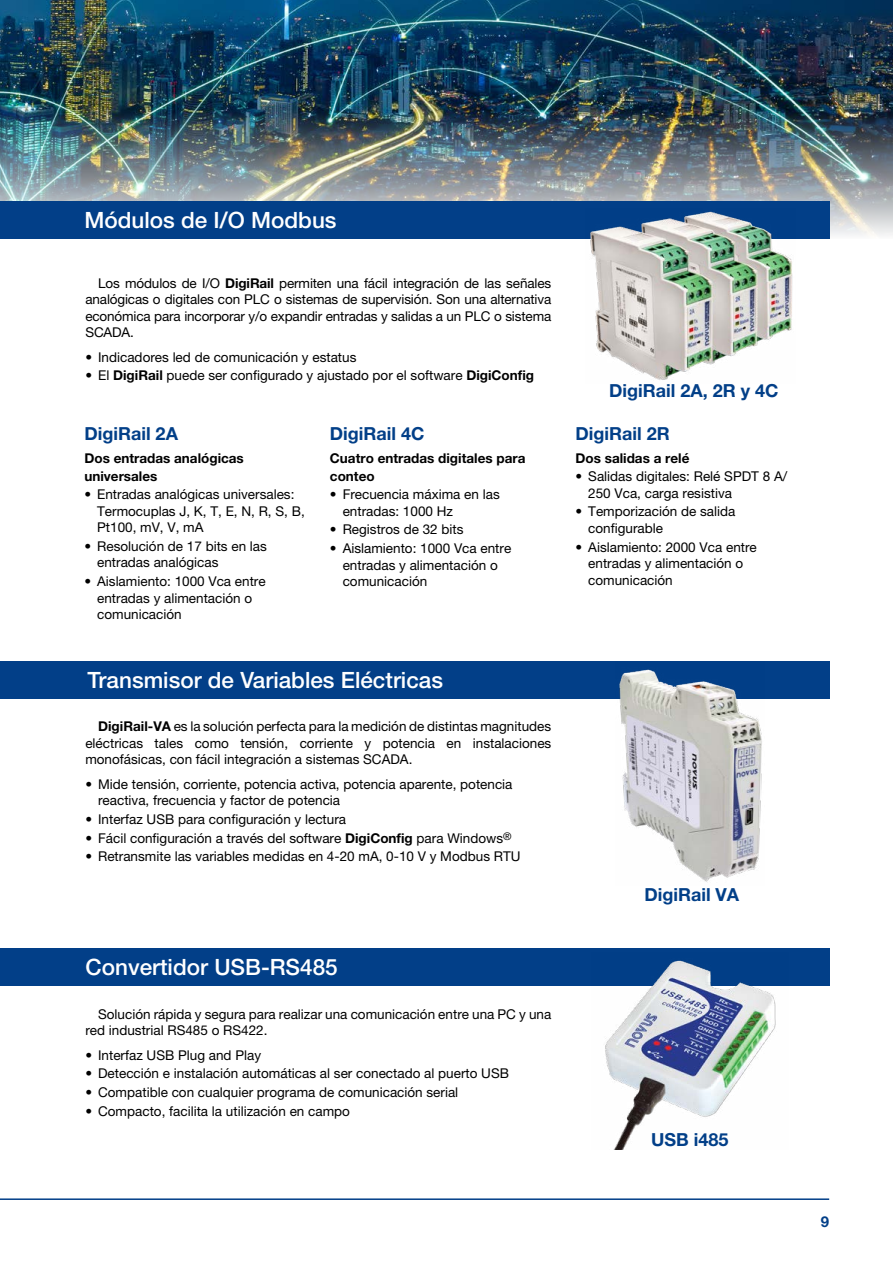
<style>
.page{position:relative;width:893px;height:1263px;background:#fff}
.page>*{position:absolute;margin:0;border:0;box-sizing:border-box;transform-origin:0 0}
.t1{font:500 22.5px "Helvetica Neue LT Pro";color:#fff}
.t2{font:700 18px "Helvetica Neue LT Pro";color:#023f88}
.t3{font:700 15px "Helvetica Neue LT Pro";color:#023f88}
.Parágrafo{font:13.5px/16.5px "Helvetica Neue LT Pro";color:#000}
.t4{font:700 13.5px/18px "Helvetica Neue LT Pro";color:#000}
.s1{font-weight:700}
</style>
<div class="page">
<hr style="left:0;top:1198px;width:829px;height:2px;background:#023f88">
<div style="left:0;top:948px;width:829px;height:38px;background:#023f88"></div>
<div style="left:0;top:661px;width:830px;height:37px;background:#023f88"></div>
<img style="left:0;top:0;width:893px;height:238px">
<div style="left:0;top:201px;width:829px;height:37px;background:#023f88"></div>
<img style="left:585px;top:211px;width:211px;height:169px">
<img style="left:616px;top:669px;width:149px;height:213px">
<img style="left:605px;top:960px;width:171px;height:189px">
<p class="t1" style="left:84px;top:206px;width:254px">Módulos de I/O Modbus</p>
<p class="Parágrafo" style="left:85px;top:274px;width:467px;text-align:justify;text-indent:13px">Los módulos de I/O <span class="s1">DigiRail</span> permiten una fácil integración de las señales analógicas o digitales con PLC o sistemas de supervisión. Son una alternativa económica para incorporar y/o expandir entradas y salidas a un PLC o sistema SCADA.</p>
<p class="Parágrafo" style="left:85px;top:349px;width:273px">• Indicadores led de comunicación y estatus</p>
<p class="Parágrafo" style="left:85px;top:367px;width:450px">• El <span class="s1">DigiRail</span> puede ser configurado y ajustado por el software <span class="s1">DigiConfig</span></p>
<p class="t2" style="left:84px;top:423px;width:95px">DigiRail 2A</p>
<p class="t4" style="left:84px;top:449px;width:161px">Dos entradas analógicas universales</p>
<p class="Parágrafo" style="left:97px;top:486px;width:209px;text-indent:-13px">• Entradas analógicas universales:<br>Termocuplas J, K, T, E, N, R, S, B,<br>Pt100, mV, V, mA</p>
<p class="Parágrafo" style="left:97px;top:538px;width:171px;text-indent:-13px">• Resolución de 17 bits en las entradas analógicas</p>
<p class="Parágrafo" style="left:97px;top:573px;width:170px;text-indent:-13px">• Aislamiento: 1000 Vca entre entradas y alimentación o comunicación</p>
<p class="t2" style="left:330px;top:423px;width:96px">DigiRail 4C</p>
<p class="t4" style="left:330px;top:449px;width:197px">Cuatro entradas digitales para conteo</p>
<p class="Parágrafo" style="left:343px;top:486px;width:159px;text-indent:-13px">• Frecuencia máxima en las entradas: 1000 Hz</p>
<p class="Parágrafo" style="left:330px;top:521px;width:135px">• Registros de 32 bits</p>
<p class="Parágrafo" style="left:343px;top:540px;width:170px;text-indent:-13px">• Aislamiento: 1000 Vca entre entradas y alimentación o comunicación</p>
<p class="t1" style="left:87px;top:666px;width:357px">Transmisor de Variables Eléctricas</p>
<p class="Parágrafo" style="left:85px;top:718px;width:467px;text-align:justify;text-indent:13px"><span class="s1">DigiRail-VA</span> es la solución perfecta para la medición de distintas magnitudes eléctricas tales como tensión, corriente y potencia en instalaciones monofásicas, con fácil integración a sistemas SCADA.</p>
<p class="Parágrafo" style="left:98px;top:776px;width:416px;text-indent:-13px">• Mide tensión, corriente, potencia activa, potencia aparente, potencia reactiva, frecuencia y factor de potencia</p>
<p class="Parágrafo" style="left:85px;top:811px;width:262px">• Interfaz USB para configuración y lectura</p>
<p class="Parágrafo" style="left:85px;top:829px;width:428px">• Fácil configuración a través del software <span class="s1">DigiConfig</span> para Windows<sup>®</sup></p>
<p class="Parágrafo" style="left:85px;top:848px;width:437px">• Retransmite las variables medidas en 4-20 mA, 0-10 V y Modbus RTU</p>
<p class="t1" style="left:86px;top:954px;width:254px">Convertidor USB-RS485</p>
<p class="Parágrafo" style="left:85px;top:1005px;width:467px;text-indent:13px">Solución rápida y segura para realizar una comunicación entre una PC y una red industrial RS485 o RS422.</p>
<p class="Parágrafo" style="left:85px;top:1046px;width:177px">• Interfaz USB Plug and Play</p>
<p class="Parágrafo" style="left:85px;top:1065px;width:425px">• Detección e instalación automáticas al ser conectado al puerto USB</p>
<p class="Parágrafo" style="left:85px;top:1084px;width:374px">• Compatible con cualquier programa de comunicación serial</p>
<p class="Parágrafo" style="left:85px;top:1102px;width:266px">• Compacto, facilita la utilización en campo</p>
<p class="t2" style="left:609px;top:379px;width:171px">DigiRail 2A, 2R y 4C</p>
<p class="t2" style="left:575px;top:423px;width:96px">DigiRail 2R</p>
<p class="t4" style="left:575px;top:449px;width:115px">Dos salidas a relé</p>
<p class="Parágrafo" style="left:588px;top:468px;width:201px;text-indent:-13px">• Salidas digitales: Relé SPDT 8 A/<br>250 Vca, carga resistiva</p>
<p class="Parágrafo" style="left:588px;top:503px;width:149px;text-indent:-13px">• Temporización de salida configurable</p>
<p class="Parágrafo" style="left:588px;top:538px;width:170px;text-indent:-13px">• Aislamiento: 2000 Vca entre entradas y alimentación o comunicación</p>
<p class="t2" style="left:644px;top:884px;width:96px">DigiRail VA</p>
<p class="t2" style="left:651px;top:1128px;width:79px">USB i485</p>
<p class="t3" style="left:821px;top:1212px;width:10px">9</p>
</div>
